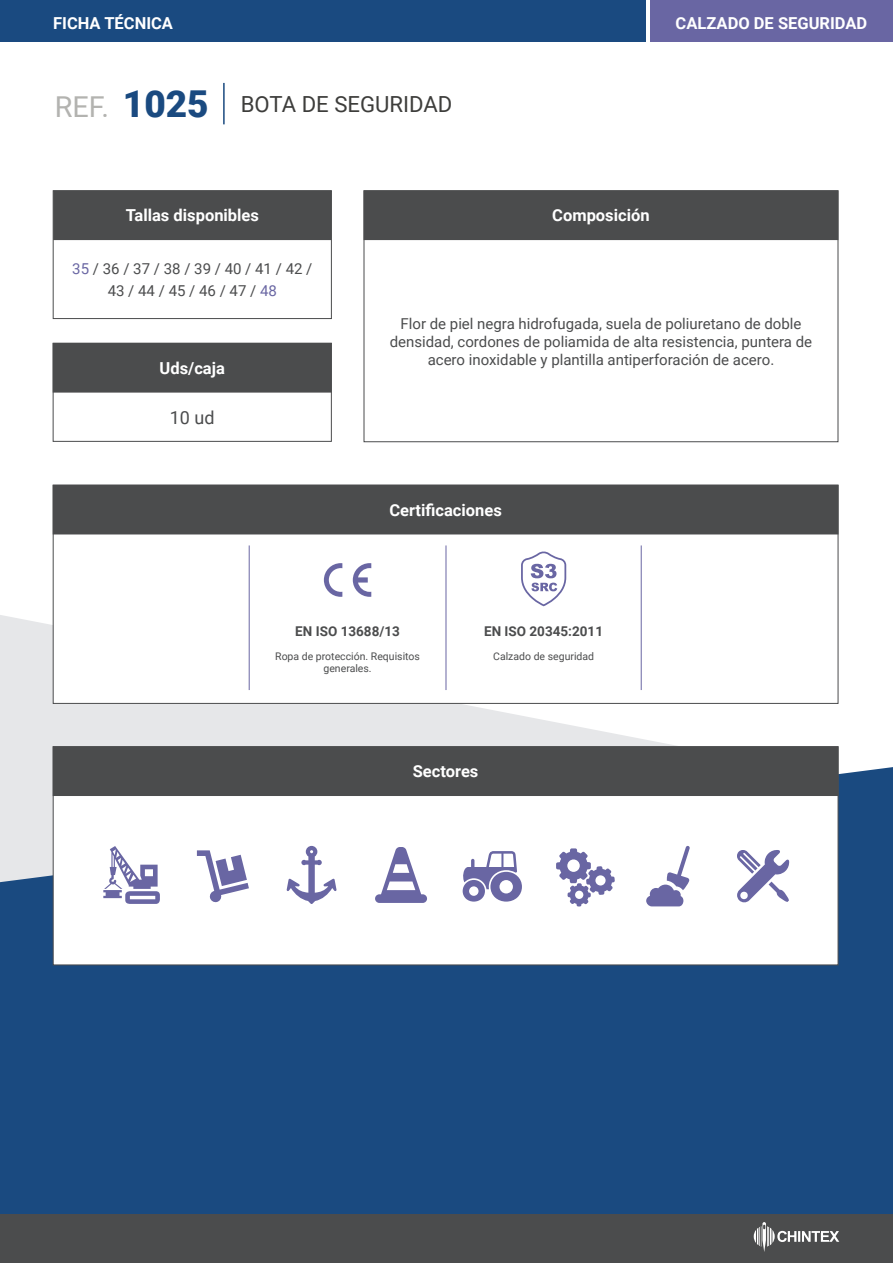
<style>
.page{position:relative;width:893px;height:1263px;background:#fff}
.page>*{position:absolute;margin:0;border:0;box-sizing:border-box;transform-origin:0 0}
.t1{font:22.2px "Roboto";color:#3d3d3b}
.t2{font:18px "Roboto";color:#4b4c4d}
.t3{font:700 16.5px "Roboto";color:#fff}
.t4{font:15px/18px "Roboto";color:#4b4c4d;text-align:center}
.t5{font:700 13.5px "Roboto";color:#4b4c4d}
.t6{font:10.5px/12.6px "Roboto";color:#4b4c4d;text-align:center}
.s1{font-size:28.8px;color:#b3b3b0}
.s2{font-weight:900;font-size:37.05px;color:#1a4a80}
.s3{color:#6966a3}
</style>
<div class="page">
<svg style="left:0;top:612px;width:839px;height:153px;fill:#e6e7e9"></svg>
<div style="left:0;top:765px;width:893px;height:449px;background:#1a4a80"></div>
<div style="left:0;top:0;width:645px;height:42px;background:#1a4a80"></div>
<div style="left:0;top:1214px;width:893px;height:49px;background:#4b4c4d"></div>
<div style="left:650px;top:0;width:243px;height:42px;background:#6966a3"></div>
<svg style="left:754px;top:1222px;width:85px;height:30px"></svg>
<hr style="left:223px;top:83px;width:2px;height:41px;background:#1a4a80">
<div style="left:53px;top:746px;width:785px;height:219px;background:#fff"></div>
<div style="left:53px;top:747px;width:785px;height:48px;background:#4b4c4d"></div>
<div style="left:53px;top:746px;width:785px;height:50px;border:2px solid #4b4c4d"></div>
<div style="left:53px;top:343px;width:279px;height:99px;border:1px solid #4b4c4d"></div>
<div style="left:53px;top:344px;width:278px;height:48px;background:#4b4c4d"></div>
<div style="left:53px;top:343px;width:279px;height:50px;border:2px solid #4b4c4d"></div>
<div style="left:53px;top:190px;width:279px;height:129px;background:#fff;border:1px solid #4b4c4d"></div>
<div style="left:54px;top:191px;width:277px;height:48px;background:#4b4c4d"></div>
<div style="left:53px;top:190px;width:279px;height:50px;border:2px solid #4b4c4d"></div>
<div style="left:53px;top:485px;width:785px;height:219px;background:#fff;border:1px solid #4b4c4d"></div>
<div style="left:53px;top:485px;width:785px;height:49px;background:#4b4c4d"></div>
<svg style="left:324px;top:563px;width:18px;height:34px"></svg>
<svg style="left:353px;top:563px;width:18px;height:34px"></svg>
<hr style="left:249px;top:545px;width:1px;height:145px;background:#6966a3">
<hr style="left:446px;top:545px;width:1px;height:145px;background:#6966a3">
<hr style="left:641px;top:545px;width:1px;height:145px;background:#6966a3">
<div style="left:364px;top:190px;width:474px;height:252px;background:#fff;border:1px solid #4b4c4d"></div>
<div style="left:364px;top:191px;width:474px;height:48px;background:#4b4c4d"></div>
<div style="left:364px;top:190px;width:474px;height:50px;border:2px solid #4b4c4d"></div>
<svg style="left:521px;top:551px;width:45px;height:55px"></svg>
<svg style="left:197px;top:850px;width:52px;height:53px"></svg>
<svg style="left:287px;top:846px;width:50px;height:58px"></svg>
<svg style="left:375px;top:847px;width:52px;height:56px"></svg>
<svg style="left:103px;top:846px;width:57px;height:58px"></svg>
<svg style="left:556px;top:848px;width:59px;height:58px"></svg>
<svg style="left:646px;top:846px;width:44px;height:60px"></svg>
<svg style="left:737px;top:850px;width:52px;height:53px"></svg>
<svg style="left:462px;top:851px;width:60px;height:50px"></svg>
<p class="t3" style="left:53px;top:11px;width:121px">FICHA TÉCNICA</p>
<p class="t3" style="left:676px;top:11px;width:193px">CALZADO DE SEGURIDAD</p>
<h1 class="t1" style="left:55px;top:89px;width:399px"><span class="s1">REF.</span> <span class="s2">1025</span> BOTA DE SEGURIDAD</h1>
<p class="t3" style="left:126px;top:204px;width:135px">Tallas disponibles</p>
<p class="t4" style="left:72px;top:257px;width:242px;line-height:22.5px"><span class="s3">35</span> / 36 / 37 / 38 / 39 / 40 / 41 / 42 /<br>43 / 44 / 45 / 46 / 47 / <span class="s3">48</span></p>
<p class="t3" style="left:552px;top:204px;width:99px">Composición</p>
<p class="t3" style="left:160px;top:356px;width:67px">Uds/caja</p>
<p class="t2" style="left:170px;top:405px;width:46px">10 ud</p>
<p class="t4" style="left:390px;top:314px;width:424px">Flor de piel negra hidrofugada, suela de poliuretano de doble densidad, cordones de poliamida de alta resistencia, puntera de acero inoxidable y plantilla antiperforación de acero.</p>
<p class="t3" style="left:389px;top:498px;width:114px">Certificaciones</p>
<p class="t5" style="left:295px;top:621px;width:106px">EN ISO 13688/13</p>
<p class="t5" style="left:484px;top:621px;width:120px">EN ISO 20345:2011</p>
<p class="t6" style="left:275px;top:649px;width:146px">Ropa de protección. Requisitos generales.</p>
<p class="t6" style="left:493px;top:649px;width:102px">Calzado de seguridad</p>
<p class="t3" style="left:413px;top:760px;width:67px">Sectores</p>
</div>
